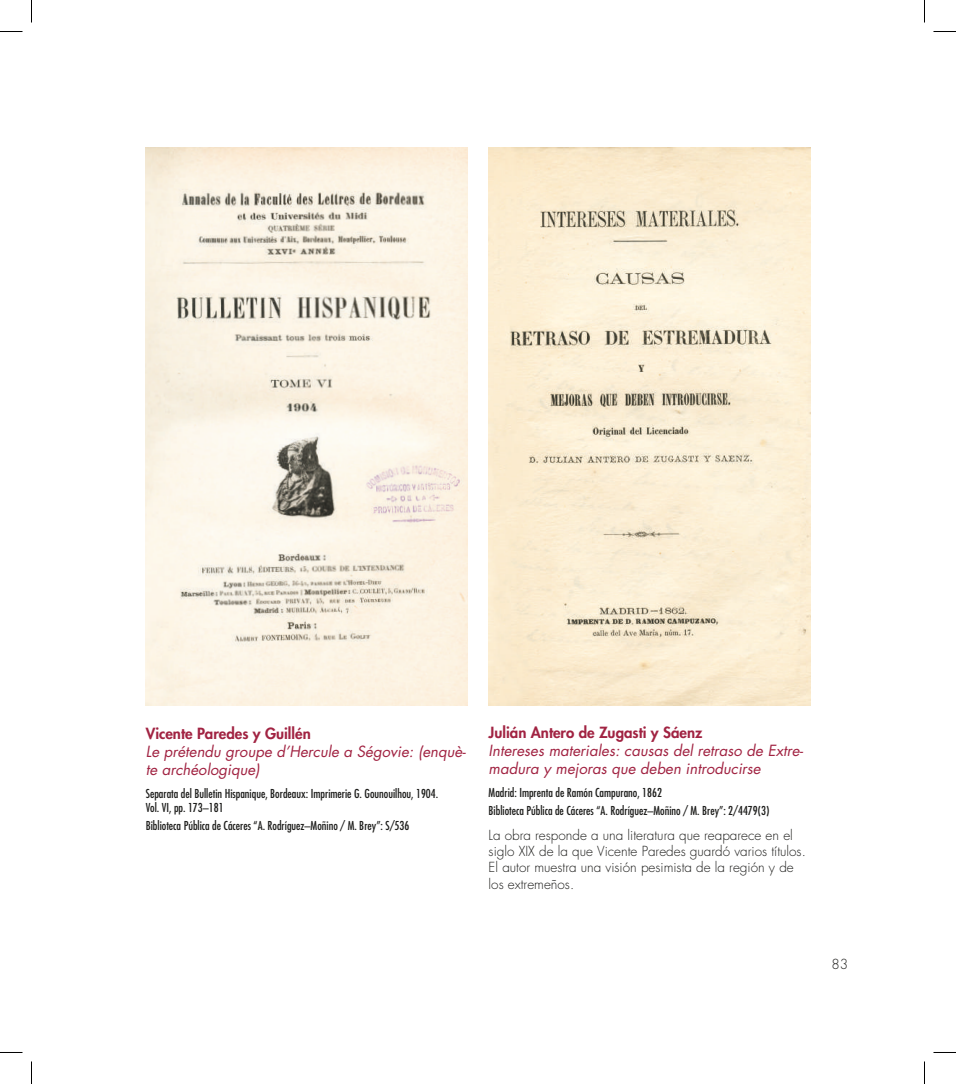
<style>
.page{position:relative;width:956px;height:1084px;background:#fff}
.page>*{position:absolute;margin:0;border:0;box-sizing:border-box;transform-origin:0 0}
.t1{font:italic 15px/18px "Futura Std";color:#a12342}
.t2{font:800 15px "Futura Std";color:#a12342}
.t3{font:300 13.5px/16.2px "Futura Std";color:#1d1d1b}
.t4{font:condensed 12px/14.4px "Futura Std";color:#1d1d1b}
</style>
<div class="page">
<img style="left:146px;top:147px;width:321px;height:558px">
<img style="left:489px;top:147px;width:321px;height:558px">
<svg style="left:0;top:31px;width:22px;height:1px"></svg>
<svg style="left:933px;top:31px;width:23px;height:1px"></svg>
<svg style="left:0;top:1052px;width:22px;height:1px"></svg>
<svg style="left:933px;top:1052px;width:23px;height:1px"></svg>
<svg style="left:31px;top:0;width:1px;height:22px"></svg>
<svg style="left:31px;top:1061px;width:1px;height:22px"></svg>
<svg style="left:924px;top:0;width:1px;height:22px"></svg>
<svg style="left:924px;top:1061px;width:1px;height:22px"></svg>
<p class="t2" style="left:146px;top:723px;width:166px">Vicente Paredes y Guillén</p>
<p class="t1" style="left:146px;top:742px;width:322px">Le prétendu groupe d’Hercule a Ségovie: (enquè&shy;te archéologique)</p>
<p class="t4" style="left:146px;top:786px;width:294px">Separata del Bulletin Hispanique, Bordeaux: Imprimerie G. Gounouilhou, 1904.<br>Vol. VI, pp. 173–181</p>
<p class="t4" style="left:146px;top:818px;width:265px">Biblioteca Pública de Cáceres “A. Rodríguez–Moñino / M. Brey”: S/536</p>
<p class="t2" style="left:489px;top:723px;width:215px">Julián Antero de Zugasti y Sáenz</p>
<p class="t1" style="left:489px;top:742px;width:316px">Intereses materiales: causas del retraso de Extre&shy;madura y mejoras que deben introducirse</p>
<p class="t4" style="left:489px;top:783px;width:282px;line-height:18px">Madrid: Imprenta de Ramón Campurano, 1862<br>Biblioteca Pública de Cáceres “A. Rodríguez–Moñino / M. Brey”: 2/4479(3)</p>
<p class="t3" style="left:489px;top:827px;width:319px">La obra responde a una literatura que reaparece en el siglo XIX de la que Vicente Paredes guardó varios títulos.<br>El autor muestra una visión pesimista de la región y de los extremeños.</p>
<p class="t3" style="left:831px;top:956px;width:18px">83</p>
</div>
